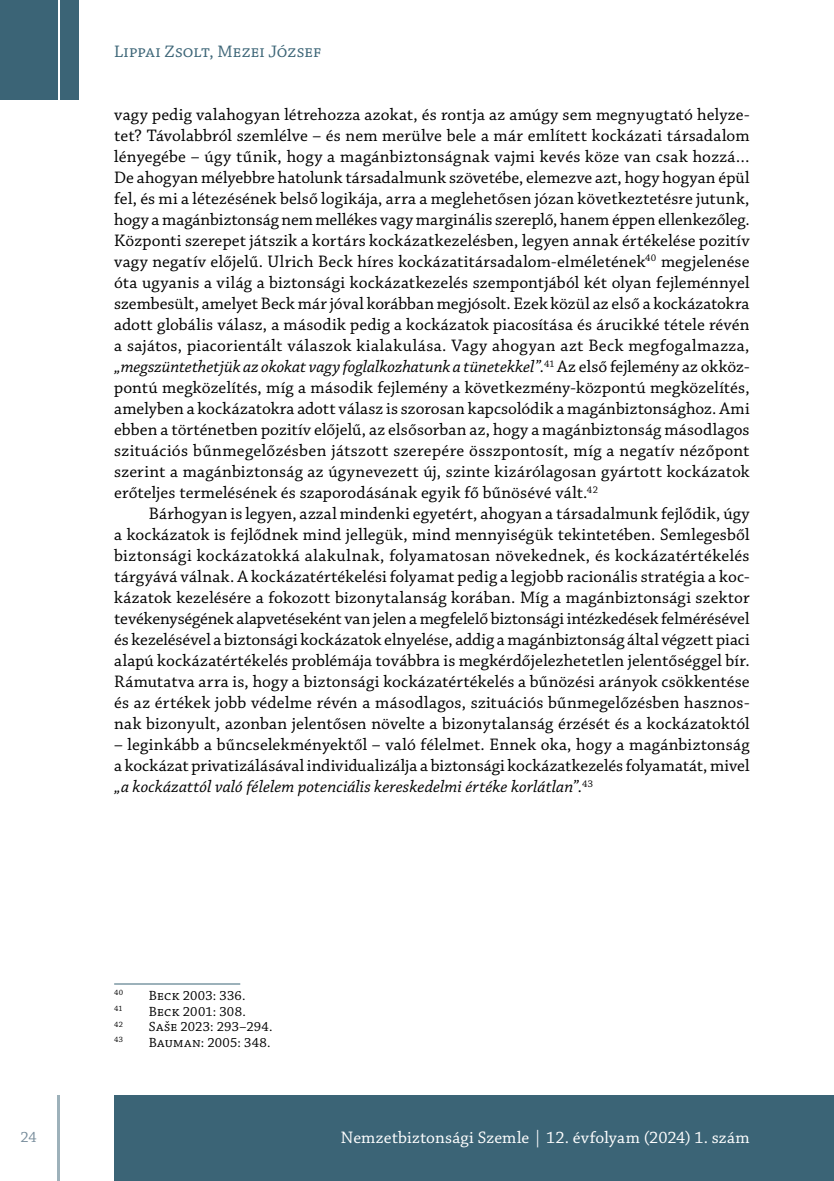
<style>
.page{position:relative;width:834px;height:1181px;background:#fff}
.page>*{position:absolute;margin:0;border:0;box-sizing:border-box;transform-origin:0 0}
.t1{font:17.5px/21px "Chaparral Pro";letter-spacing:.005em;color:#000;text-align:justify}
.t2{font:17.5px "Chaparral Pro";color:#fff}
.t3{font:17.5px "Chaparral Pro";letter-spacing:.005em;color:#3b6476}
.t4{font:15.75px "Chaparral Pro";color:#778c9b}
.t5{font:14px "Chaparral Pro";letter-spacing:.015em;color:#000}
.t6{font:8.22px "Chaparral Pro";letter-spacing:.03em;color:#000}
.s1{font-style:italic}
</style>
<div class="page">
<hr style="left:57px;top:1095px;width:3px;height:86px;background:#3b6476">
<div style="left:114px;top:1095px;width:719px;height:86px;background:#3b6476"></div>
<div style="left:0;top:0;width:57px;height:99px;background:#3b6476"></div>
<div style="left:60px;top:0;width:18px;height:99px;background:#3b6476"></div>
<hr style="left:114px;top:983px;width:126px;height:1px;background:#3b6476">
<p class="t3" style="left:114px;top:42px;width:209px">Lippai Zsolt, Mezei József</p>
<p class="t1" style="left:114px;top:105px;width:637px">vagy pedig valahogyan létrehozza azokat, és rontja az amúgy sem megnyugtató helyze&shy;tet? Távolabbról szemlélve – és nem merülve bele a már említett kockázati társadalom lényegébe – úgy tűnik, hogy a magánbiztonságnak vajmi kevés köze van csak hozzá… De ahogyan mélyebbre hatolunk társadalmunk szövetébe, elemezve azt, hogy hogyan épül fel, és mi a létezésének belső logikája, arra a meglehetősen józan következtetésre jutunk, hogy a magánbiztonság nem mellékes vagy marginális szereplő, hanem éppen ellenkezőleg.<br>Központi szerepet játszik a kortárs kockázatkezelésben, legyen annak értékelése pozitív vagy negatív előjelű. Ulrich Beck híres kockázatitársadalom-elméletének<sup>40</sup> megjelenése óta ugyanis a világ a biztonsági kockázatkezelés szempontjából két olyan fejleménnyel szembesült, amelyet Beck már jóval korábban megjósolt. Ezek közül az első a kockázatokra adott globális válasz, a második pedig a kockázatok piacosítása és árucikké tétele révén a sajátos, piacorientált válaszok kialakulása. Vagy ahogyan azt Beck megfogalmazza, <span class="s1">„megszüntethetjük az okokat vagy foglalkozhatunk a tünetekkel”.</span><sup>41</sup> Az első fejlemény az okköz&shy;pontú megközelítés, míg a második fejlemény a következmény-központú megközelítés, amelyben a kockázatokra adott válasz is szorosan kapcsolódik a magánbiztonsághoz. Ami ebben a történetben pozitív előjelű, az elsősorban az, hogy a magánbiztonság másodlagos szituációs bűnmegelőzésben játszott szerepére összpontosít, míg a negatív nézőpont szerint a magánbiztonság az úgynevezett új, szinte kizárólagosan gyártott kockázatok erőteljes termelésének és szaporodásának egyik fő bűnösévé vált.<sup>42</sup></p>
<p class="t1" style="left:114px;top:504px;width:637px;text-indent:35px">Bárhogyan is legyen, azzal mindenki egyetért, ahogyan a társadalmunk fejlődik, úgy a kockázatok is fejlődnek mind jellegük, mind mennyiségük tekintetében. Semlegesből biztonsági kockázatokká alakulnak, folyamatosan növekednek, és kockázatértékelés tárgyává válnak. A kockázatértékelési folyamat pedig a legjobb racionális stratégia a koc&shy;kázatok kezelésére a fokozott bizonytalanság korában. Míg a magánbiztonsági szektor tevékenységének alapvetéseként van jelen a megfelelő biztonsági intézkedések felmérésével és kezelésével a biztonsági kockázatok elnyelése, addig a magánbiztonság által végzett piaci alapú kockázatértékelés problémája továbbra is megkérdőjelezhetetlen jelentőséggel bír.<br>Rámutatva arra is, hogy a biztonsági kockázatértékelés a bűnözési arányok csökkentése és az értékek jobb védelme révén a másodlagos, szituációs bűnmegelőzésben hasznos&shy;nak bizonyult, azonban jelentősen növelte a bizonytalanság érzését és a kockázatoktól</p>
<p class="t1" style="left:114px;top:735px;width:637px">– leginkább a bűncselekményektől – való félelmet. Ennek oka, hogy a magánbiztonság a kockázat privatizálásával individualizálja a biztonsági kockázatkezelés folyamatát, mivel <span class="s1">„a kockázattól való félelem potenciális kereskedelmi értéke korlátlan”.</span><sup>43</sup></p>
<p class="t6" style="left:114px;top:988px;width:11px">40</p>
<p class="t5" style="left:149px;top:987px;width:98px">Beck 2003: 336.</p>
<p class="t6" style="left:114px;top:1003px;width:10px">41</p>
<p class="t5" style="left:149px;top:1003px;width:98px">Beck 2001: 308.</p>
<p class="t6" style="left:114px;top:1019px;width:10px">42</p>
<p class="t5" style="left:149px;top:1019px;width:125px">Saše 2023: 293–294.</p>
<p class="t6" style="left:114px;top:1035px;width:10px">43</p>
<p class="t5" style="left:149px;top:1035px;width:123px">Bauman: 2005: 348.</p>
<p class="t4" style="left:20px;top:1128px;width:18px">24</p>
<p class="t2" style="left:341px;top:1127px;width:410px">Nemzetbiztonsági Szemle | 12. évfolyam (2024) 1. szám</p>
</div>
